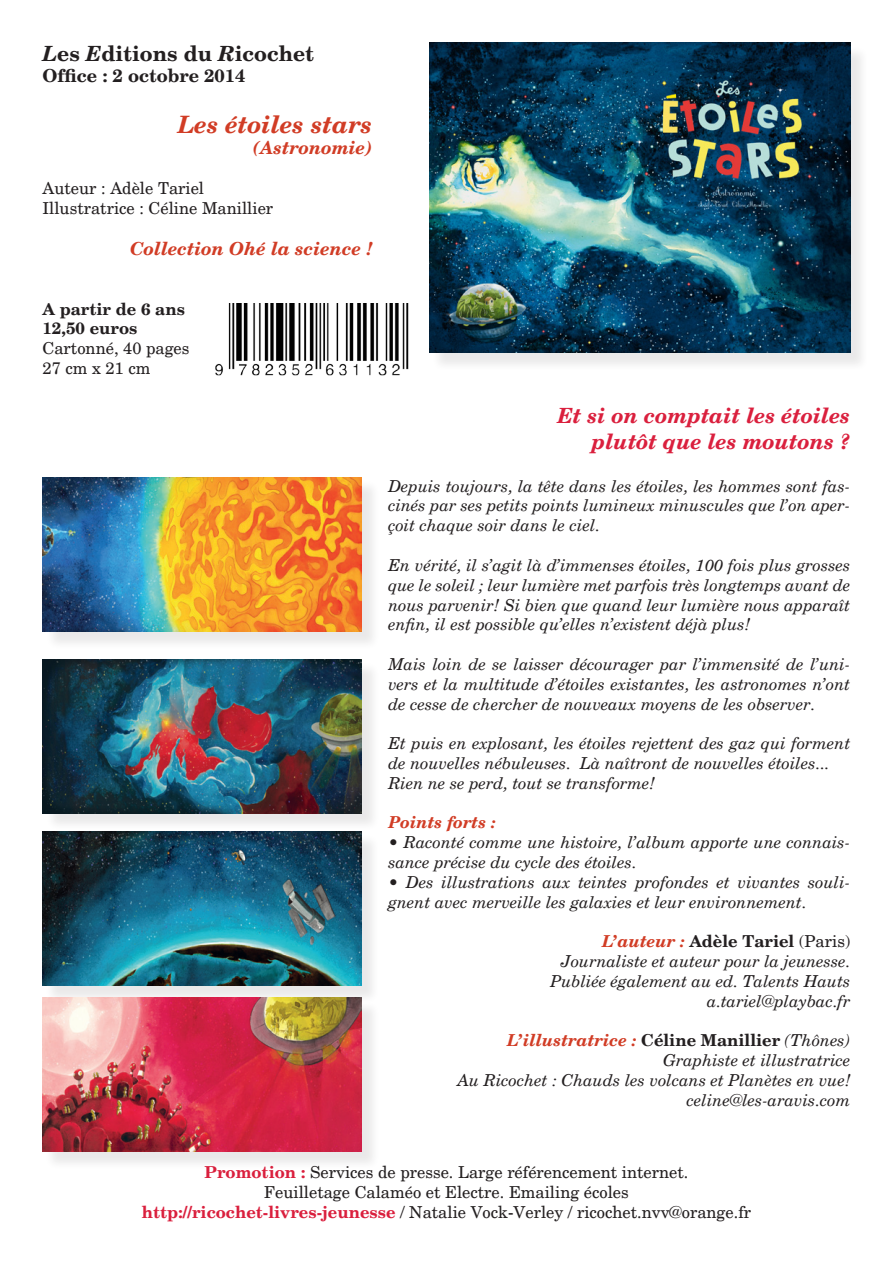
<style>
.page{position:relative;width:893px;height:1263px;background:#fff}
.page>*{position:absolute;margin:0;border:0;box-sizing:border-box;transform-origin:0 0}
.t1{font:italic 700 24px "New Century Schlbk";color:#d13c25}
.t2{font:italic 700 21px "New Century Schlbk";color:#da1f3d}
.t3{font:700 21px "New Century Schlbk";color:#231f20}
.t4{font:italic 700 18px "New Century Schlbk";color:#d13c25}
.t5{font:700 18px "New Century Schlbk";color:#231f20}
.t6{font:italic 16.5px/19.8px "New Century Schlbk";color:#231f20;text-align:justify}
.t7{font:16.5px "New Century Schlbk";color:#231f20}
.t8{font:italic 700 16.5px "New Century Schlbk";color:#d13c25}
.t9{font:700 16.5px "New Century Schlbk";color:#231f20}
.s1{font-style:italic}
.s2{font-style:italic;color:#d13c25}
.s3{font-weight:400}
.s4{font-style:normal;color:#231f20}
.s5{font-weight:400;color:#231f20}
.s6{font-weight:700;color:#da1f3d}
</style>
<div class="page">
<div style="left:431px;top:45px;width:438px;height:326px;background:#231f20;opacity:.1"></div>
<img style="left:429px;top:43px;width:421px;height:310px">
<div style="left:45px;top:480px;width:335px;height:170px;background:#231f20;opacity:.1"></div>
<img style="left:43px;top:477px;width:318px;height:154px">
<img style="left:215px;top:304px;width:194px;height:72px">
<div style="left:45px;top:661px;width:335px;height:171px;background:#231f20;opacity:.1"></div>
<img style="left:43px;top:659px;width:318px;height:154px">
<div style="left:45px;top:834px;width:334px;height:170px;background:#231f20;opacity:.1"></div>
<img style="left:43px;top:831px;width:318px;height:154px">
<div style="left:45px;top:1000px;width:335px;height:171px;background:#231f20;opacity:.1"></div>
<img style="left:42px;top:998px;width:319px;height:154px">
<p class="t3" style="left:43px;top:40px;width:273px"><span class="s1">L</span>es <span class="s1">E</span>ditions du <span class="s1">R</span>icochet</p>
<p class="t5" style="left:43px;top:65px;width:205px">Office : 2 octobre 2014</p>
<p class="t1" style="left:178px;top:109px;width:196px">Les étoiles stars</p>
<p class="t4" style="left:253px;top:137px;width:121px">(Astronomie)</p>
<p class="t7" style="left:43px;top:178px;width:163px">Auteur : Adèle Tariel</p>
<p class="t7" style="left:43px;top:198px;width:232px">Illustratrice : Céline Manillier</p>
<p class="t4" style="left:130px;top:237px;width:244px">Collection Ohé la science !</p>
<p class="t9" style="left:43px;top:298px;width:144px">A partir de 6 ans</p>
<p class="t9" style="left:43px;top:318px;width:96px">12,50 euros</p>
<p class="t7" style="left:43px;top:338px;width:148px">Cartonné, 40 pages</p>
<p class="t7" style="left:43px;top:358px;width:109px">27 cm x 21 cm</p>
<p class="t2" style="left:557px;top:402px;width:294px">Et si on comptait les étoiles</p>
<p class="t2" style="left:592px;top:428px;width:260px">plutôt que les moutons ?</p>
<p class="t6" style="left:388px;top:476px;width:464px">Depuis toujours, la tête dans les étoiles, les hommes sont fas&shy;cinés par ses petits points lumineux minuscules que l’on aper&shy;çoit chaque soir dans le ciel.</p>
<p class="t6" style="left:388px;top:555px;width:464px">En vérité, il s’agit là d’immenses étoiles, 100 fois plus grosses que le soleil ; leur lumière met parfois très longtemps avant de nous parvenir! Si bien que quand leur lumière nous apparaît enfin, il est possible qu’elles n’existent déjà plus!</p>
<p class="t6" style="left:388px;top:654px;width:464px">Mais loin de se laisser décourager par l’immensité de l’uni&shy;vers et la multitude d’étoiles existantes, les astronomes n’ont de cesse de chercher de nouveaux moyens de les observer.</p>
<p class="t6" style="left:388px;top:733px;width:464px">Et puis en explosant, les étoiles rejettent des gaz qui forment de nouvelles nébuleuses. Là naîtront de nouvelles étoiles...</p>
<p class="t6" style="left:388px;top:773px;width:268px">Rien ne se perd, tout se transforme!</p>
<p class="t8" style="left:388px;top:812px;width:109px">Points forts :</p>
<p class="t6" style="left:388px;top:832px;width:464px">• Raconté comme une histoire, l’album apporte une connais&shy;sance précise du cycle des étoiles.</p>
<p class="t6" style="left:388px;top:872px;width:464px">• Des illustrations aux teintes profondes et vivantes souli&shy;gnent avec merveille les galaxies et leur environnement.</p>
<p class="t9" style="left:602px;top:931px;width:250px"><span class="s2">L’auteur :</span> Adèle Tariel <span class="s3">(Paris)</span></p>
<p class="t6" style="left:561px;top:951px;width:291px">Journaliste et auteur pour la jeunesse.</p>
<p class="t6" style="left:550px;top:971px;width:301px">Publiée également au ed. Talents Hauts</p>
<p class="t6" style="left:707px;top:990px;width:145px">a.tariel@playbac.fr</p>
<p class="t8" style="left:507px;top:1030px;width:345px">L’illustratrice : <span class="s4">Céline Manillier</span> <span class="s5">(Thônes)</span></p>
<p class="t6" style="left:663px;top:1050px;width:189px">Graphiste et illustratrice</p>
<p class="t6" style="left:458px;top:1070px;width:394px">Au Ricochet : Chauds les volcans et Planètes en vue!</p>
<p class="t6" style="left:687px;top:1089px;width:165px">celine@les-aravis.com</p>
<p class="t7" style="left:204px;top:1162px;width:485px"><span class="s6">Promotion :</span> Services de presse. Large référencement internet.</p>
<p class="t7" style="left:264px;top:1182px;width:366px">Feuilletage Calaméo et Electre. Emailing écoles</p>
<p class="t7" style="left:142px;top:1202px;width:611px"><span class="s6">http://ricochet-livres-jeunesse</span> / Natalie Vock-Verley / ricochet.nvv@orange.fr</p>
</div>
